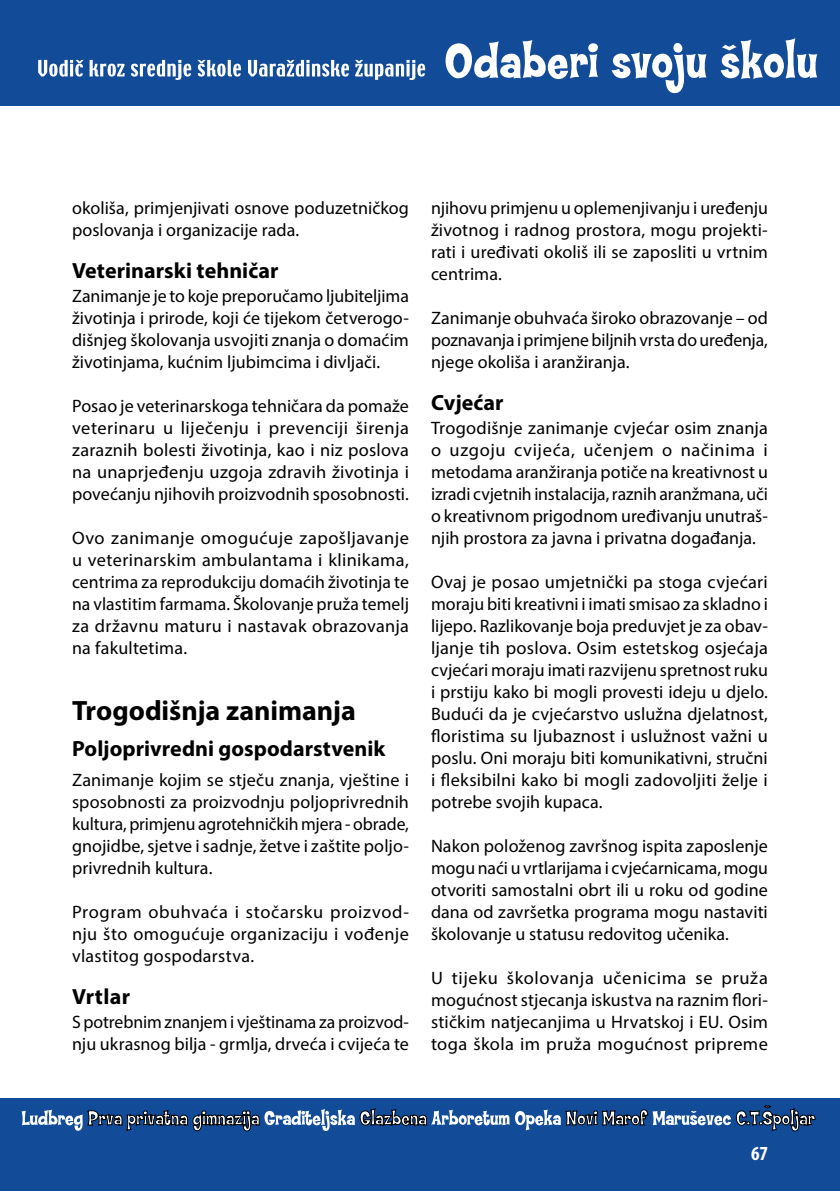
<style>
.page{position:relative;width:840px;height:1191px;background:#fff}
.page>*{position:absolute;margin:0;border:0;box-sizing:border-box;transform-origin:0 0}
.t1{font:700 28px "Myriad Pro";color:#000}
.t2{font:700 22px "Myriad Pro";color:#000}
.t3{font:700 condensed 20px "Myriad Pro";color:#fff}
.t4{font:18px/22px "Myriad Pro";letter-spacing:.005em;color:#000;text-align:justify}
</style>
<div class="page">
<div style="left:0;top:0;width:839px;height:105px;background:#124b98"></div>
<svg style="left:445px;top:40px;width:153px;height:39px"></svg>
<svg style="left:611px;top:43px;width:95px;height:51px"></svg>
<svg style="left:720px;top:38px;width:96px;height:41px"></svg>
<svg style="left:38px;top:60px;width:86px;height:17px"></svg>
<svg style="left:131px;top:60px;width:60px;height:20px"></svg>
<svg style="left:197px;top:60px;width:44px;height:17px"></svg>
<svg style="left:248px;top:60px;width:101px;height:17px"></svg>
<svg style="left:355px;top:60px;width:70px;height:20px"></svg>
<div style="left:0;top:1098px;width:839px;height:93px;background:#124b98"></div>
<svg style="left:22px;top:1105px;width:793px;height:26px"></svg>
<p class="t4" style="left:72px;top:197px;width:338px">okoliša, primjenjivati osnove poduzetničkog poslovanja i organizacije rada.</p>
<p class="t2" style="left:72px;top:256px;width:208px">Veterinarski tehničar</p>
<p class="t4" style="left:72px;top:285px;width:338px">Zanimanje je to koje preporučamo ljubiteljima životinja i prirode, koji će tijekom četverogo&shy;dišnjeg školovanja usvojiti znanja o domaćim životinjama, kućnim ljubimcima i divljači.</p>
<p class="t4" style="left:72px;top:395px;width:338px">Posao je veterinarskoga tehničara da pomaže veterinaru u liječenju i prevenciji širenja zaraznih bolesti životinja, kao i niz poslova na unaprjeđenju uzgoja zdravih životinja i povećanju njihovih proizvodnih sposobnosti.</p>
<p class="t4" style="left:72px;top:527px;width:338px">Ovo zanimanje omogućuje zapošljavanje u veterinarskim ambulantama i klinikama, centrima za reprodukciju domaćih životinja te na vlastitim farmama. Školovanje pruža temelj za državnu maturu i nastavak obrazovanja na fakultetima.</p>
<h1 class="t1" style="left:72px;top:692px;width:285px">Trogodišnja zanimanja</h1>
<p class="t2" style="left:72px;top:734px;width:314px">Poljoprivredni gospodarstvenik</p>
<p class="t4" style="left:72px;top:769px;width:338px">Zanimanje kojim se stječu znanja, vještine i sposobnosti za proizvodnju poljoprivrednih kultura, primjenu agrotehničkih mjera - obrade, gnojidbe, sjetve i sadnje, žetve i zaštite poljo&shy;privrednih kultura.</p>
<p class="t4" style="left:72px;top:901px;width:338px">Program obuhvaća i stočarsku proizvod&shy;nju što omogućuje organizaciju i vođenje vlastitog gospodarstva.</p>
<p class="t2" style="left:72px;top:982px;width:60px">Vrtlar</p>
<p class="t4" style="left:72px;top:1011px;width:338px">S potrebnim znanjem i vještinama za proizvod&shy;nju ukrasnog bilja - grmlja, drveća i cvijeća te</p>
<p class="t4" style="left:431px;top:197px;width:338px">njihovu primjenu u oplemenjivanju i uređenju životnog i radnog prostora, mogu projekti&shy;rati i uređivati okoliš ili se zaposliti u vrtnim centrima.</p>
<p class="t4" style="left:431px;top:307px;width:338px">Zanimanje obuhvaća široko obrazovanje – od poznavanja i primjene biljnih vrsta do uređenja, njege okoliša i aranžiranja.</p>
<p class="t2" style="left:431px;top:388px;width:74px">Cvjećar</p>
<p class="t4" style="left:431px;top:417px;width:338px">Trogodišnje zanimanje cvjećar osim znanja o uzgoju cvijeća, učenjem o načinima i metodama aranžiranja potiče na kreativnost u izradi cvjetnih instalacija, raznih aranžmana, uči o kreativnom prigodnom uređivanju unutraš&shy;njih prostora za javna i privatna događanja.</p>
<p class="t4" style="left:431px;top:571px;width:338px">Ovaj je posao umjetnički pa stoga cvjećari moraju biti kreativni i imati smisao za skladno i lijepo. Razlikovanje boja preduvjet je za obav&shy;ljanje tih poslova. Osim estetskog osjećaja cvjećari moraju imati razvijenu spretnost ruku i prstiju kako bi mogli provesti ideju u djelo.<br>Budući da je cvjećarstvo uslužna djelatnost, floristima su ljubaznost i uslužnost važni u poslu. Oni moraju biti komunikativni, stručni i fleksibilni kako bi mogli zadovoljiti želje i potrebe svojih kupaca.</p>
<p class="t4" style="left:431px;top:835px;width:338px">Nakon položenog završnog ispita zaposlenje mogu naći u vrtlarijama i cvjećarnicama, mogu otvoriti samostalni obrt ili u roku od godine dana od završetka programa mogu nastaviti školovanje u statusu redovitog učenika.</p>
<p class="t4" style="left:431px;top:967px;width:338px">U tijeku školovanja učenicima se pruža mogućnost stjecanja iskustva na raznim flori&shy;stičkim natjecanjima u Hrvatskoj i EU. Osim toga škola im pruža mogućnost pripreme</p>
<p class="t3" style="left:750px;top:1141px;width:18px">67</p>
</div>
